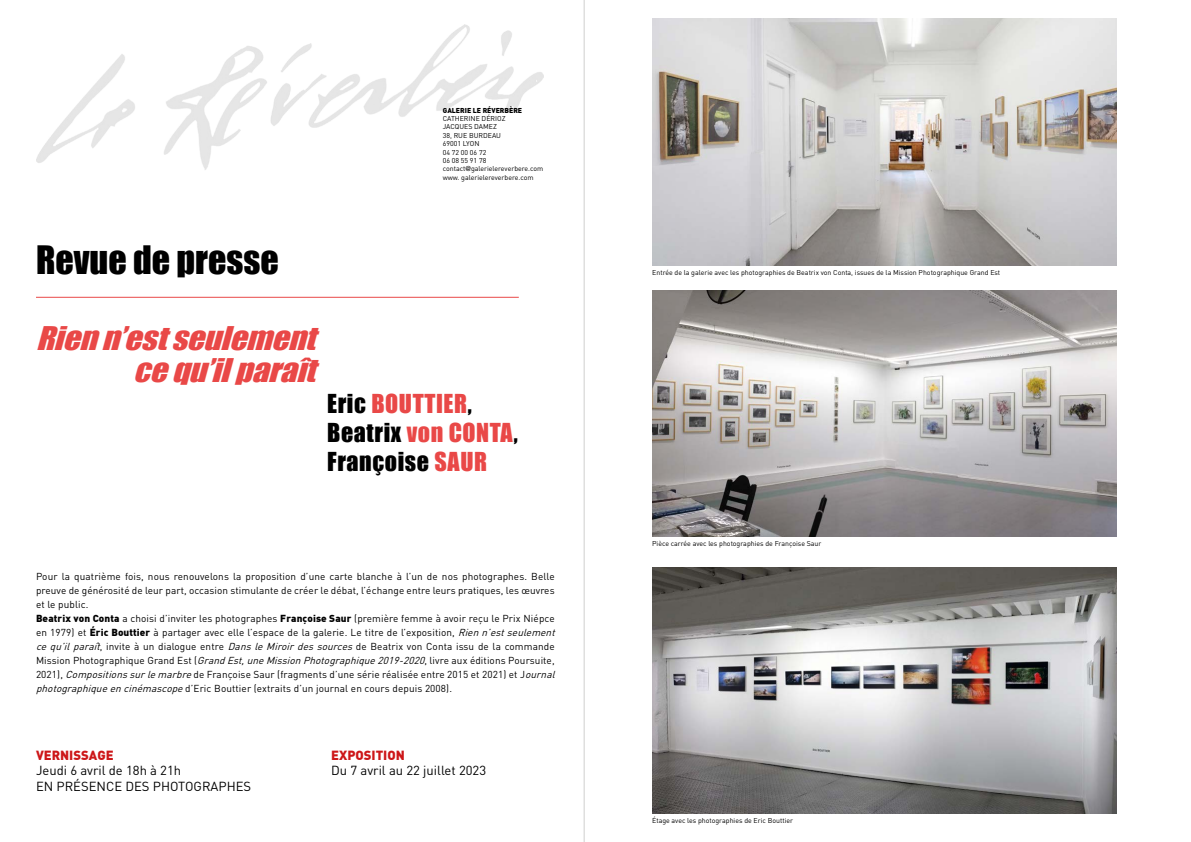
<style>
.page{position:relative;width:1191px;height:842px;background:#fff}
.page>*{position:absolute;margin:0;border:0;box-sizing:border-box;transform-origin:0 0}
.t1{font:36px "Impact";color:#000}
.t2{font:italic 30px/32px "Impact";color:#e94847;text-align:right;scale:1.1 1}
.t3{font:24px/28.8px "Impact";letter-spacing:.025em;color:#000}
.t4{font:13px/15.6px "DIN";color:#000}
.t5{font:900 13px "DIN";color:#cd1719}
.t6{font:10px/14px "DIN";letter-spacing:.01em;color:#000}
.t7{font:7px/8.4px "DIN";color:#000}
.t8{font:900 7px "DIN";color:#000}
.s1{font-family:"Helvetica Neue";font-weight:500}
.s2{color:#e94847}
.s3{font-weight:900}
.s4{font-style:italic}
</style>
<div class="page">
<img style="left:36px;top:24px;width:507px;height:146px">
<hr style="left:583px;top:0;width:1px;height:842px;background:#9d9d9c">
<img style="left:652px;top:19px;width:465px;height:246px">
<img style="left:652px;top:290px;width:465px;height:247px">
<img style="left:652px;top:567px;width:465px;height:247px">
<hr style="left:36px;top:297px;width:483px;height:1px;background:#e94847">
<h1 class="t1" style="left:36px;top:232px;width:244px">Revue de presse</h1>
<h2 class="t2" style="left:36px;top:321px;width:266px">Rienn’estseulement cequ’ilparaît</h2>
<p class="t8" style="left:443px;top:105px;width:81px">GALERIE LE RÉVERBÈRE</p>
<p class="t7" style="left:443px;top:114px;width:102px">CATHERINE DÉRIOZ<br>JACQUES DAMEZ<br>38, RUE BURDEAU<br>69001 LYON<br>04 72 00 06 72<br>06 08 55 91 78 contact<span class="s1">@</span>galerielereverbere.com www. galerielereverbere.com</p>
<h3 class="t3" style="left:327px;top:389px;width:192px">Eric <span class="s2">BOUTTIER</span>,<br>Beatrix <span class="s2">von CONTA</span>,<br>Françoise <span class="s2">SAUR</span></h3>
<p class="t6" style="left:36px;top:569px;width:523px">Pour la quatrième fois, nous renouvelons la proposition d’une carte blanche à l’un de nos photographes. Belle preuve de générosité de leur part, occasion stimulante de créer le débat, l’échange entre leurs pratiques, les œuvres et le public.<br><span class="s3">Beatrix von Conta</span> a choisi d’inviter les photographes <span class="s3">Françoise Saur</span> (première femme à avoir reçu le Prix Niépce en 1979) et <span class="s3">Éric Bouttier</span> à partager avec elle l’espace de la galerie. Le titre de l’exposition, <span class="s4">Rienn’estseulement cequ’ilparaît</span>, invite à un dialogue entre <span class="s4">DansleMiroirdessources</span>de Beatrix von Conta issu de la commande Mission Photographique Grand Est (<span class="s4">GrandEst,uneMissionPhotographique2019-2020</span>, livre aux éditions Poursuite, 2021), <span class="s4">Compositionssurlemarbre</span>de Françoise Saur (fragments d’une série réalisée entre 2015 et 2021) et J<span class="s4">ournal photographiqueencinémascope</span>d’Eric Bouttier (extraits d’un journal en cours depuis 2008).</p>
<h3 class="t5" style="left:36px;top:746px;width:79px">VERNISSAGE</h3>
<h3 class="t4" style="left:36px;top:763px;width:217px">Jeudi 6 avril de 18h à 21h<br>EN PRÉSENCE DES PHOTOGRAPHES</h3>
<h3 class="t5" style="left:331px;top:746px;width:75px">EXPOSITION</h3>
<h3 class="t4" style="left:331px;top:763px;width:156px">Du 7 avril au 22 juillet 2023</h3>
<p class="t7" style="left:652px;top:268px;width:349px">Entrée de la galerie avec les photographies de Beatrix von Conta, issues de la Mission Photographique Grand Est</p>
<p class="t7" style="left:652px;top:539px;width:171px">Pièce carrée avec les photographies de Françoise Saur</p>
<p class="t7" style="left:652px;top:816px;width:142px">Étage avec les photographies de Eric Bouttier</p>
</div>
